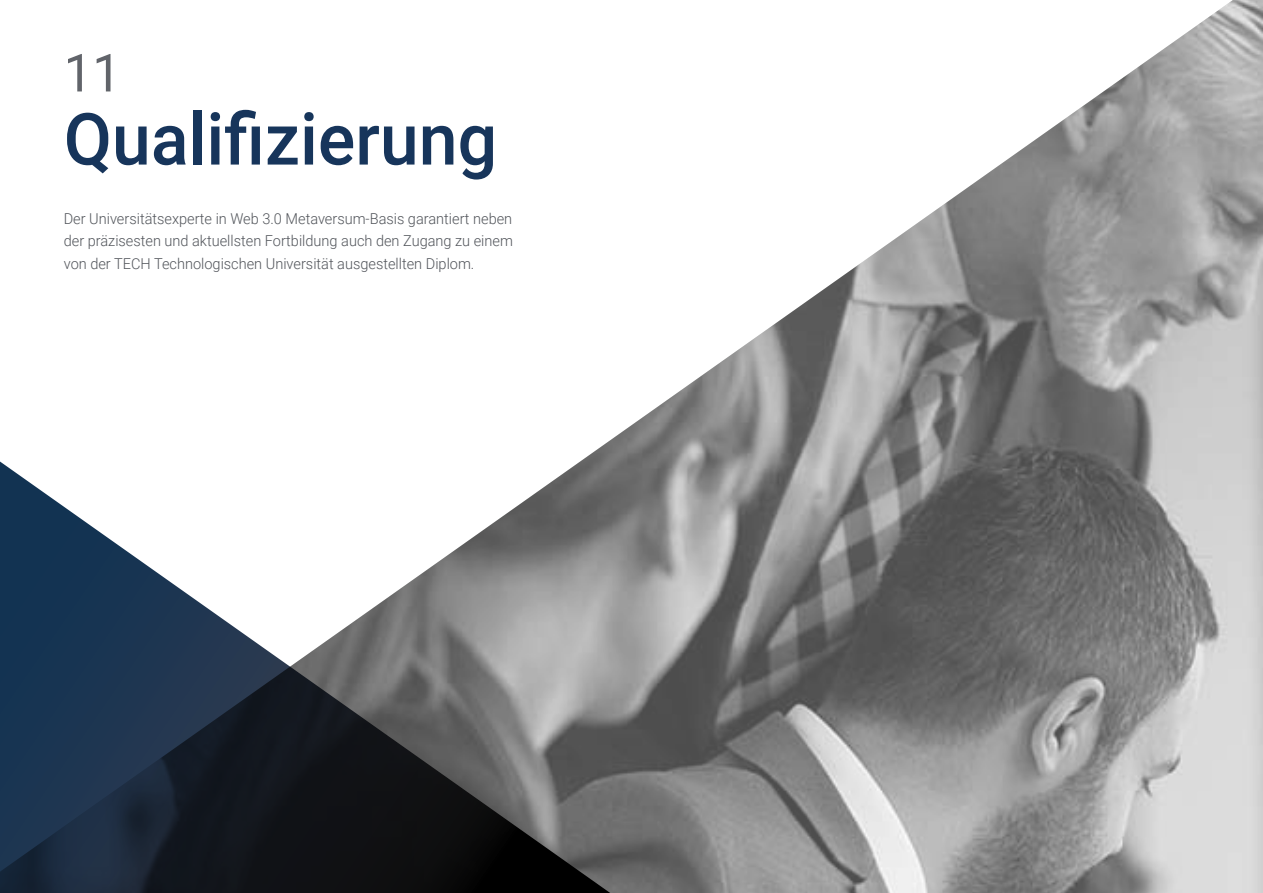
<style>
.page{position:relative;width:1263px;height:893px;background:#fff}
.page>*{position:absolute;margin:0;border:0;box-sizing:border-box;transform-origin:0 0}
.t1{font:500 72px "Roboto";color:#17355b}
.t2{font:52.5px "Roboto";color:#61646a}
.t3{font:300 15px/22.5px "Roboto";color:#52555b;text-align:justify}
</style>
<div class="page">
<img style="left:602px;top:0;width:661px;height:893px">
<svg style="left:0;top:446px;width:640px;height:447px"></svg>
<h2 class="t2" style="left:64px;top:36px;width:59px">11</h2>
<h1 class="t1" style="left:64px;top:89px;width:435px">Qualifizierung</h1>
<p class="t3" style="left:64px;top:207px;width:451px">Der Universitätsexperte in Web 3.0 Metaversum-Basis garantiert neben der präzisesten und aktuellsten Fortbildung auch den Zugang zu einem von der TECH Technologischen Universität ausgestellten Diplom.</p>
</div>
